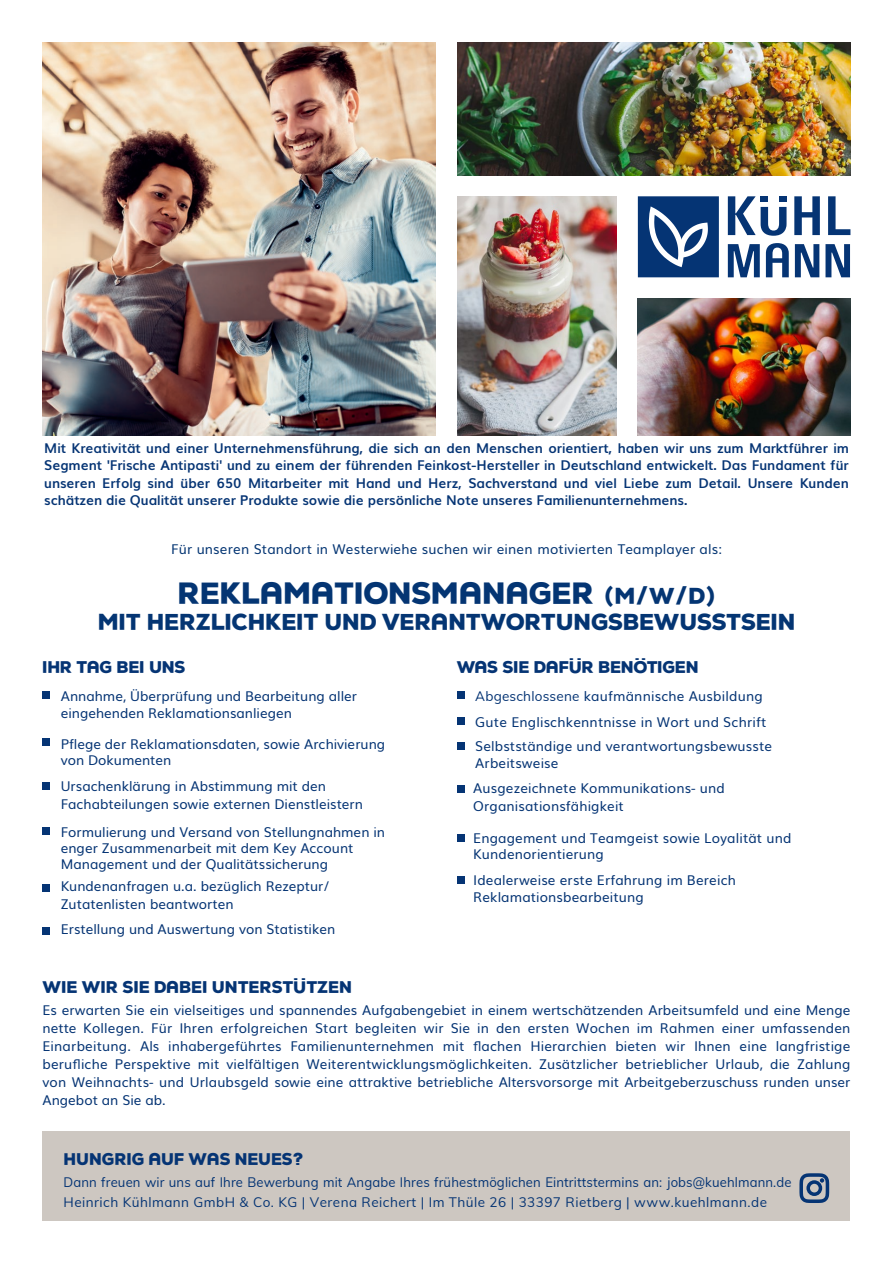
<style>
.page{position:relative;width:893px;height:1263px;background:#fff}
.page>*{position:absolute;margin:0;border:0;box-sizing:border-box;transform-origin:0 0}
.t1{font:700 30px "Km";color:#043573}
.t2{font:700 22.5px "Km";color:#043573}
.t3{font:700 16.5px "Km";color:#053474}
.t4{font:13.5px/18px "Muli";color:#053474}
.t5{font:700 13.5px/17.5px "Muli";color:#053474;text-align:justify}
.t6{font:13.5px/20px "Muli";letter-spacing:.01em;color:#053474}
.t7{font:13.5px "Muli";letter-spacing:.01em;color:#043573}
.s1{font-size:22.5px}
.s2{font-style:inherit}
</style>
<div class="page">
<div style="left:43px;top:1131px;width:807px;height:89px;background:#cdc7c1"></div>
<div style="left:43px;top:691px;width:7px;height:8px;background:#053474"></div>
<div style="left:43px;top:738px;width:7px;height:7px;background:#053474"></div>
<div style="left:43px;top:782px;width:7px;height:8px;background:#053474"></div>
<div style="left:43px;top:827px;width:7px;height:8px;background:#053474"></div>
<div style="left:43px;top:884px;width:7px;height:7px;background:#053474"></div>
<div style="left:457px;top:691px;width:8px;height:8px;background:#053474"></div>
<div style="left:457px;top:717px;width:8px;height:7px;background:#053474"></div>
<div style="left:457px;top:742px;width:8px;height:7px;background:#053474"></div>
<div style="left:457px;top:785px;width:8px;height:8px;background:#053474"></div>
<div style="left:457px;top:834px;width:8px;height:8px;background:#053474"></div>
<svg style="left:825px;top:244px;width:25px;height:33px"></svg>
<svg style="left:795px;top:244px;width:24px;height:33px"></svg>
<svg style="left:728px;top:244px;width:32px;height:33px"></svg>
<svg style="left:766px;top:243px;width:23px;height:34px"></svg>
<svg style="left:794px;top:196px;width:26px;height:39px"></svg>
<svg style="left:728px;top:196px;width:58px;height:40px"></svg>
<svg style="left:828px;top:196px;width:22px;height:39px"></svg>
<div style="left:638px;top:196px;width:81px;height:81px;background:#053474"></div>
<svg style="left:649px;top:206px;width:59px;height:61px"></svg>
<svg style="left:799px;top:1173px;width:30px;height:30px"></svg>
<img style="left:457px;top:43px;width:393px;height:132px">
<img style="left:457px;top:196px;width:160px;height:240px">
<img style="left:638px;top:299px;width:212px;height:137px">
<img style="left:43px;top:43px;width:393px;height:393px">
<div style="left:43px;top:927px;width:7px;height:8px;background:#053474"></div>
<div style="left:457px;top:876px;width:8px;height:8px;background:#053474"></div>
<p class="t5" style="left:44px;top:438px;width:806px">Mit Kreativität und einer Unternehmensführung, die sich an den Menschen orientiert, haben wir uns zum Marktführer im Segment 'Frische Antipasti' und zu einem der führenden Feinkost-Hersteller in Deutschland entwickelt. Das Fundament für unseren Erfolg sind über 650 Mitarbeiter mit Hand und Herz, Sachverstand und viel Liebe zum Detail. Unsere Kunden schätzen die Qualität unserer Produkte sowie die persönliche Note unseres Familienunternehmens.</p>
<p class="t7" style="left:171px;top:538px;width:552px">Für unseren Standort in Westerwiehe suchen wir einen motivierten Teamplayer als:</p>
<h1 class="t1" style="left:178px;top:574px;width:539px">REKLAMATIONSMANAGER <span class="s1">(M/W/D)</span></h1>
<h2 class="t2" style="left:98px;top:607px;width:699px">MIT HERZLICHKEIT UND VERANTWORTUNGSBEWUSSTSEIN</h2>
<p class="t3" style="left:42px;top:656px;width:145px">IHR TAG BEI UNS</p>
<p class="t4" style="left:61px;top:686px;width:298px;line-height:17.5px">Annahme, Überprüfung und Bearbeitung aller eingehenden Reklamationsanliegen</p>
<p class="t4" style="left:61px;top:735px;width:326px;line-height:16.2px">Pflege der Reklamationsdaten, sowie Archivierung von Dokumenten</p>
<p class="t4" style="left:61px;top:777px;width:304px;line-height:17.5px">Ursachenklärung in Abstimmung mit den<br>Fachabteilungen sowie externen Dienstleistern</p>
<p class="t4" style="left:61px;top:823px;width:326px;line-height:16.2px">Formulierung und Versand von Stellungnahmen in enger Zusammenarbeit mit dem Key Account<br>Management und der Qualitätssicherung</p>
<p class="t4" style="left:61px;top:877px;width:270px;line-height:17.5px">Kundenanfragen u.a. bezüglich Rezeptur/<br>Zutatenlisten beantworten</p>
<p class="t4" style="left:61px;top:919px;width:276px">Erstellung und Auswertung von Statistiken</p>
<p class="t3" style="left:457px;top:656px;width:243px">WAS SIE DAFÜR BENÖTIGEN</p>
<p class="t4" style="left:475px;top:682px;width:293px;line-height:26.4px"><span class="s2">Abgeschlossene</span> kaufmännische Ausbildung<br>Gute Englischkenntnisse in Wort und Schrift</p>
<p class="t4" style="left:475px;top:736px;width:298px;line-height:17.5px">Selbstständige und verantwortungsbewusste<br>Arbeitsweise</p>
<p class="t4" style="left:473px;top:779px;width:253px;line-height:17.5px">Ausgezeichnete Kommunikations- und<br>Organisationsfähigkeit</p>
<p class="t4" style="left:473px;top:829px;width:320px;line-height:16.2px">Engagement und Teamgeist sowie Loyalität und<br>Kundenorientierung</p>
<p class="t4" style="left:473px;top:871px;width:264px;line-height:16.2px">Idealerweise erste Erfahrung im Bereich<br>Reklamationsbearbeitung</p>
<p class="t3" style="left:43px;top:977px;width:311px">WIE WIR SIE DABEI UNTERSTÜTZEN</p>
<p class="t4" style="left:43px;top:1000px;width:809px;text-align:justify">Es erwarten Sie ein vielseitiges und spannendes Aufgabengebiet in einem wertschätzenden Arbeitsumfeld und eine Menge nette Kollegen. Für Ihren erfolgreichen Start begleiten wir Sie in den ersten Wochen im Rahmen einer umfassenden Einarbeitung. Als inhabergeführtes Familienunternehmen mit flachen Hierarchien bieten wir Ihnen eine langfristige berufliche Perspektive mit vielfältigen Weiterentwicklungsmöglichkeiten. Zusätzlicher betrieblicher Urlaub, die Zahlung von Weihnachts- und Urlaubsgeld sowie eine attraktive betriebliche Altersvorsorge mit Arbeitgeberzuschuss runden unser Angebot an Sie ab.</p>
<p class="t3" style="left:64px;top:1149px;width:242px">HUNGRIG AUF WAS NEUES?</p>
<p class="t6" style="left:64px;top:1172px;width:729px">Dann freuen wir uns auf Ihre Bewerbung mit Angabe Ihres frühestmöglichen Eintrittstermins an: jobs@kuehlmann.de<br>Heinrich Kühlmann GmbH &amp; Co. KG | Verena Reichert | Im Thüle 26 | 33397 Rietberg | www.kuehlmann.de</p>
</div>
